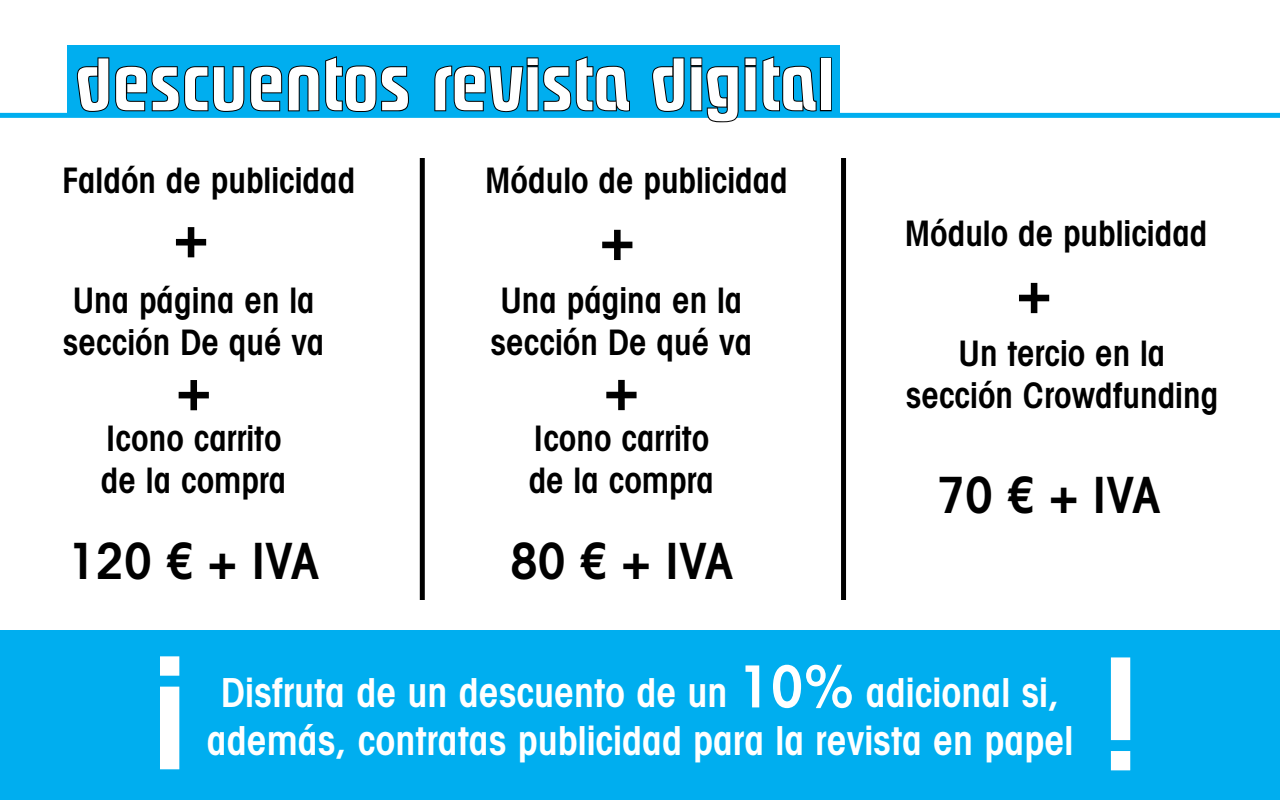
<style>
.page{position:relative;width:1280px;height:800px;background:#fff}
.page>*{position:absolute;margin:0;border:0;box-sizing:border-box;transform-origin:0 0}
.t1{font:600 condensed 156px "Avant Garde";color:#fff}
.t2{font:500 72px "Phrastic";color:#fff}
.t3{font:600 condensed 59.8px "Avant Garde";color:#000}
.t4{font:600 condensed 50px "Avant Garde";color:#000}
.t5{font:600 condensed 40px "Avant Garde";color:#fff}
.t6{font:600 condensed 35.2px/42.2px "Avant Garde";color:#000}
.s1{font-size:58px}
</style>
<div class="page">
<div style="left:0;top:630px;width:1280px;height:170px;background:#00aeef"></div>
<div style="left:0;top:113px;width:1280px;height:5px;background:#00aeef"></div>
<div style="left:68px;top:45px;width:772px;height:71px;background:#00aeef"></div>
<svg style="left:76px;top:56px;width:333px;height:56px"></svg>
<svg style="left:434px;top:56px;width:196px;height:57px"></svg>
<svg style="left:651px;top:56px;width:167px;height:67px"></svg>
<div style="left:820px;top:57px;width:12px;height:54px;border:2px solid #000"></div>
<div style="left:420px;top:158px;width:5px;height:442px;background:#000"></div>
<div style="left:841px;top:158px;width:5px;height:442px;background:#000"></div>
<h2 class="t2" style="left:76px;top:46px;width:760px">descuentos revista digital</h2>
<p class="t6" style="left:62px;top:159px;width:294px">Faldón de publicidad</p>
<p class="t6" style="left:485px;top:159px;width:304px">Módulo de publicidad</p>
<h3 class="t3" style="left:173px;top:199px;width:37px">+</h3>
<h3 class="t3" style="left:599px;top:202px;width:37px">+</h3>
<p class="t6" style="left:905px;top:212px;width:304px">Módulo de publicidad</p>
<p class="t6" style="left:63px;top:279px;width:263px">Una página en la sección De qué va</p>
<h3 class="t3" style="left:176px;top:352px;width:37px">+</h3>
<p class="t6" style="left:101px;top:417px;width:187px">Icono carrito de la compra</p>
<p class="t6" style="left:491px;top:279px;width:263px">Una página en la sección De qué va</p>
<h3 class="t3" style="left:604px;top:352px;width:37px">+</h3>
<p class="t6" style="left:529px;top:417px;width:187px">Icono carrito de la compra</p>
<h3 class="t3" style="left:1016px;top:255px;width:37px">+</h3>
<p class="t6" style="left:906px;top:332px;width:314px;text-align:center">Un tercio en la sección Crowdfunding</p>
<h3 class="t4" style="left:937px;top:465px;width:224px">70 € + IVA</h3>
<h3 class="t4" style="left:68px;top:530px;width:252px">120 € + IVA</h3>
<h3 class="t4" style="left:510px;top:530px;width:224px">80 € + IVA</h3>
<h1 class="t1" style="left:148px;top:594px;width:45px">¡</h1>
<p class="t5" style="left:221px;top:669px;width:840px">Disfruta de un descuento de un <span class="s1">10%</span> adicional si,</p>
<p class="t5" style="left:207px;top:717px;width:868px">además, contratas publicidad para la revista en papel</p>
<h1 class="t1" style="left:1099px;top:619px;width:45px">!</h1>
</div>
